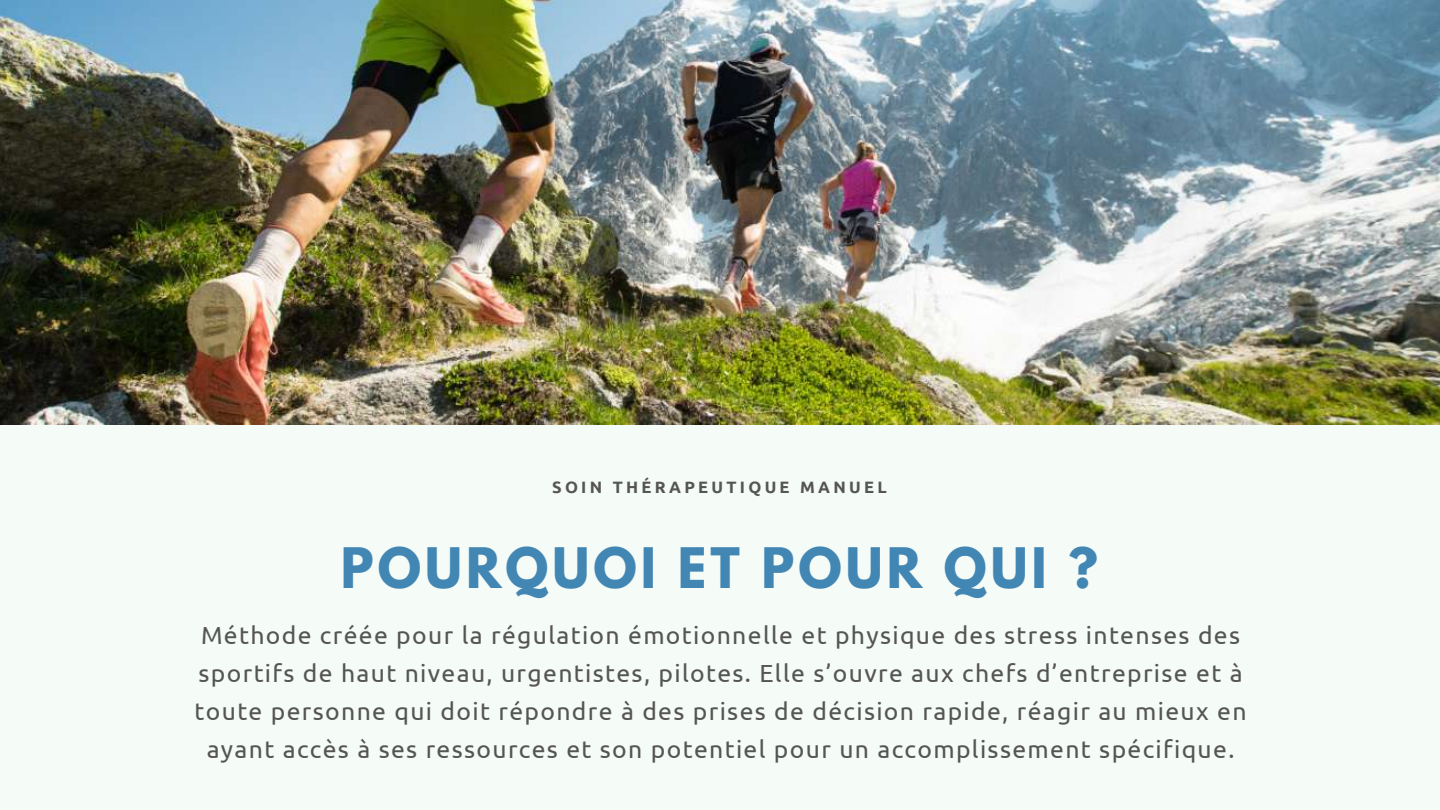
<style>
.page{position:relative;width:1440px;height:810px;background:#f5fbf6}
.page>*{position:absolute;margin:0;border:0;box-sizing:border-box;transform-origin:0 0}
.t1{font:700 49.5px "League Spartan";letter-spacing:.08em;color:#4286b4}
.t2{font:24.7px/38.1px "Ubuntu";letter-spacing:.055em;color:#555;text-align:center}
.t3{font:700 16.5px "Ubuntu";letter-spacing:.2em;color:#555}
</style>
<div class="page">
<img style="left:0;top:0;width:1440px;height:425px">
<p class="t3" style="left:552px;top:478px;width:336px">SOIN THÉRAPEUTIQUE MANUEL</p>
<h1 class="t1" style="left:341px;top:544px;width:758px">POURQUOI ET POUR QUI ?</h1>
<p class="t2" style="left:195px;top:616px;width:1054px">Méthode créée pour la régulation émotionnelle et physique des stress intenses des sportifs de haut niveau, urgentistes, pilotes. Elle s’ouvre aux chefs d’entreprise et à toute personne qui doit répondre à des prises de décision rapide, réagir au mieux en ayant accès à ses ressources et son potentiel pour un accomplissement spécifique.</p>
</div>
